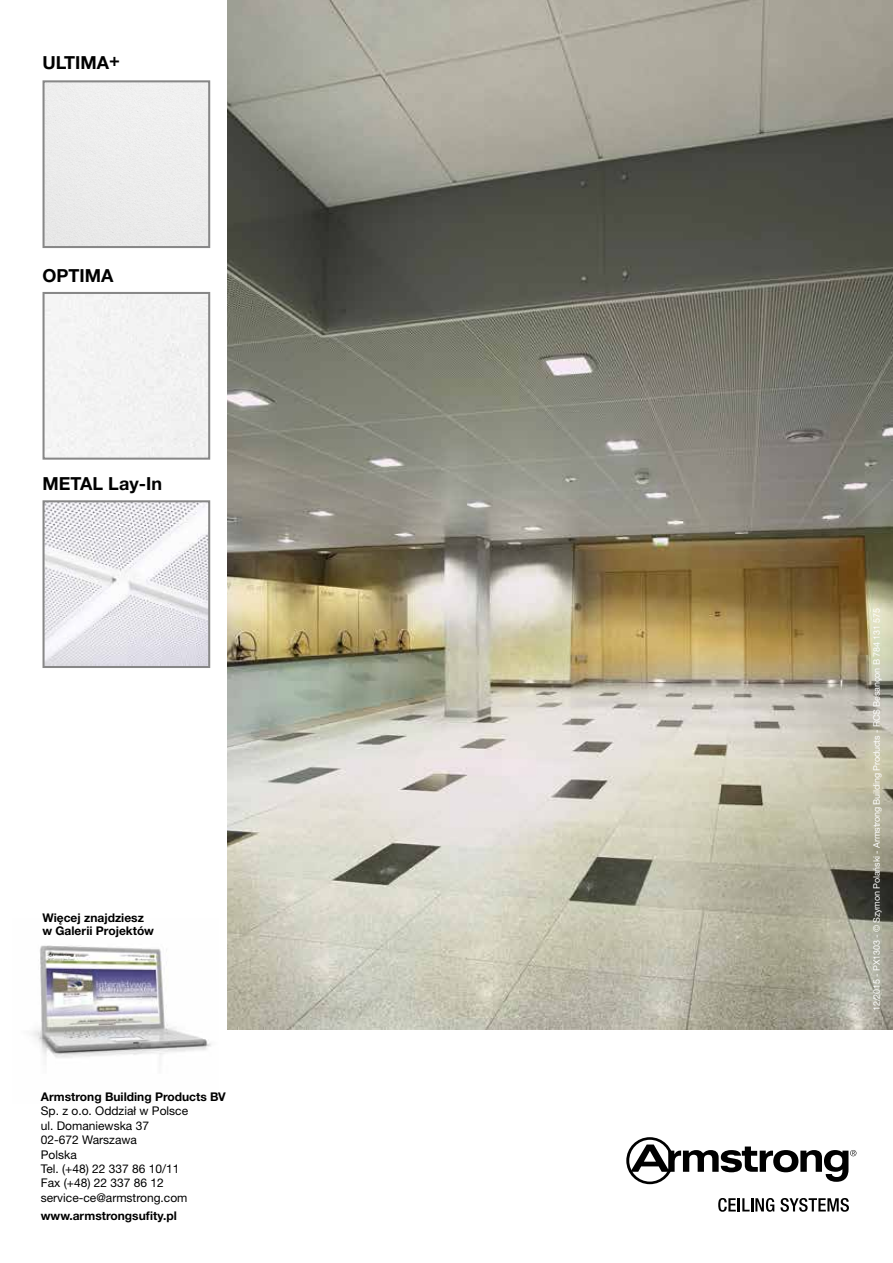
<style>
.page{position:relative;width:893px;height:1263px;background:#fff}
.page>*{position:absolute;margin:0;border:0;box-sizing:border-box;transform-origin:0 0}
.t1{font:700 18px "Helvetica Neue CE";color:#000}
.t2{font:12px/14.4px "Helvetica Neue CE";color:#000}
.t3{font:700 12px/13.5px "Helvetica Neue CE";color:#000}
.t4{font:9px "Helvetica Neue CE";letter-spacing:-.015em;color:#fff}
</style>
<div class="page">
<img style="left:32px;top:945px;width:179px;height:113px">
<img style="left:227px;top:0;width:666px;height:1029px">
<div style="left:43px;top:80px;width:167px;height:168px;border:2px solid #878787"></div>
<div style="left:43px;top:292px;width:167px;height:168px;border:2px solid #878787"></div>
<img style="left:46px;top:503px;width:161px;height:162px">
<div style="left:43px;top:500px;width:167px;height:168px;border:2px solid #878787"></div>
<svg style="left:718px;top:1198px;width:56px;height:14px"></svg>
<svg style="left:780px;top:1198px;width:69px;height:14px"></svg>
<svg style="left:626px;top:1137px;width:230px;height:47px"></svg>
<h1 class="t1" style="left:43px;top:52px;width:79px">ULTIMA+</h1>
<h1 class="t1" style="left:43px;top:264px;width:72px">OPTIMA</h1>
<h1 class="t1" style="left:43px;top:473px;width:121px">METAL Lay-In</h1>
<p class="t3" style="left:42px;top:911px;width:113px">Więcej znajdziesz w Galerii Projektów</p>
<p class="t3" style="left:41px;top:1090px;width:187px">Armstrong Building Products BV</p>
<p class="t2" style="left:41px;top:1104px;width:149px">Sp. z o.o. Oddział w Polsce ul. Domaniewska 37<br>02-672 Warszawa<br>Polska<br>Tel. (+48) 22 337 86 10/11<br>Fax (+48) 22 337 86 12 service-ce@armstrong.com</p>
<p class="t3" style="left:41px;top:1209px;width:138px">www.armstrongsufity.pl</p>
<p class="t4" style="left:871px;top:1011px;width:404px;rotate:-90deg">12/2015 - PX1303 - © Szymon Polański - Armstrong Building Products - RCS Besançon B 784 131 575</p>
</div>
